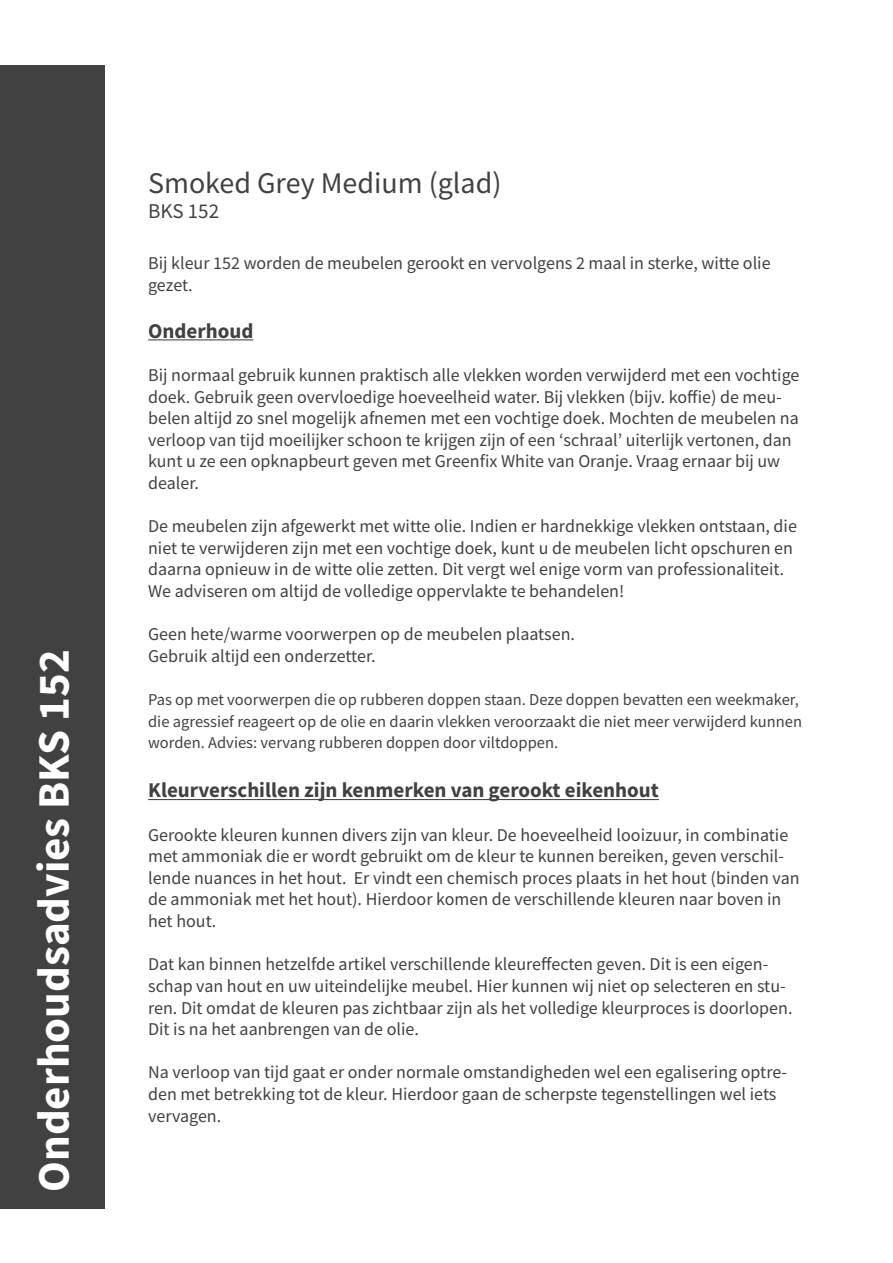
<style>
.page{position:relative;width:893px;height:1263px;background:#fff}
.page>*{position:absolute;margin:0;border:0;box-sizing:border-box;transform-origin:0 0}
.t1{font:700 45px "Source Sans Pro";color:#fff}
.t2{font:30px "Source Sans Pro";color:#414142}
.t3{font:700 21px "Source Sans Pro";color:#414142}
.t4{font:21px "Source Sans Pro";color:#414142}
.t5{font:18px/21.6px "Source Sans Pro";color:#414142}
.t6{font:16.5px/21.6px "Source Sans Pro";color:#414142}
</style>
<div class="page">
<div style="left:0;top:65px;width:105px;height:1144px;background:#414142"></div>
<hr style="left:148px;top:339px;width:105px;height:1px;background:#414142">
<hr style="left:148px;top:799px;width:511px;height:1px;background:#414142">
<p class="t1" style="left:23px;top:1192px;width:544px;rotate:-90deg">Onderhoudsadvies BKS 152</p>
<p class="t2" style="left:148px;top:164px;width:355px">Smoked Grey Medium (glad)</p>
<p class="t4" style="left:148px;top:197px;width:73px">BKS 152</p>
<p class="t5" style="left:148px;top:252px;width:624px">Bij kleur 152 worden de meubelen gerookt en vervolgens 2 maal in sterke, witte olie gezet.</p>
<p class="t3" style="left:148px;top:317px;width:107px">Onderhoud</p>
<p class="t5" style="left:148px;top:364px;width:653px">Bij normaal gebruik kunnen praktisch alle vlekken worden verwijderd met een vochtige doek. Gebruik geen overvloedige hoeveelheid water. Bij vlekken (bijv. koffie) de meu&shy;belen altijd zo snel mogelijk afnemen met een vochtige doek. Mochten de meubelen na verloop van tijd moeilijker schoon te krijgen zijn of een ‘schraal’ uiterlijk vertonen, dan kunt u ze een opknapbeurt geven met Greenfix White van Oranje. Vraag ernaar bij uw dealer.</p>
<p class="t5" style="left:148px;top:515px;width:650px">De meubelen zijn afgewerkt met witte olie. Indien er hardnekkige vlekken ontstaan, die niet te verwijderen zijn met een vochtige doek, kunt u de meubelen licht opschuren en daarna opnieuw in de witte olie zetten. Dit vergt wel enige vorm van professionaliteit.<br>We adviseren om altijd de volledige oppervlakte te behandelen!</p>
<p class="t5" style="left:148px;top:623px;width:428px">Geen hete/warme voorwerpen op de meubelen plaatsen.</p>
<p class="t5" style="left:148px;top:645px;width:229px">Gebruik altijd een onderzetter.</p>
<p class="t6" style="left:148px;top:689px;width:655px">Pas op met voorwerpen die op rubberen doppen staan. Deze doppen bevatten een weekmaker, die agressief reageert op de olie en daarin vlekken veroorzaakt die niet meer verwijderd kunnen worden. Advies: vervang rubberen doppen door viltdoppen.</p>
<p class="t3" style="left:148px;top:776px;width:512px">Kleurverschillen zijn kenmerken van gerookt eikenhout</p>
<p class="t5" style="left:148px;top:824px;width:653px">Gerookte kleuren kunnen divers zijn van kleur. De hoeveelheid looizuur, in combinatie met ammoniak die er wordt gebruikt om de kleur te kunnen bereiken, geven verschil&shy;lende nuances in het hout. Er vindt een chemisch proces plaats in het hout (binden van de ammoniak met het hout). Hierdoor komen de verschillende kleuren naar boven in het hout.</p>
<p class="t5" style="left:148px;top:953px;width:646px">Dat kan binnen hetzelfde artikel verschillende kleureffecten geven. Dit is een eigen&shy;schap van hout en uw uiteindelijke meubel. Hier kunnen wij niet op selecteren en stu&shy;ren. Dit omdat de kleuren pas zichtbaar zijn als het volledige kleurproces is doorlopen.<br>Dit is na het aanbrengen van de olie.</p>
<p class="t5" style="left:148px;top:1061px;width:640px">Na verloop van tijd gaat er onder normale omstandigheden wel een egalisering optre&shy;den met betrekking tot de kleur. Hierdoor gaan de scherpste tegenstellingen wel iets vervagen.</p>
</div>
